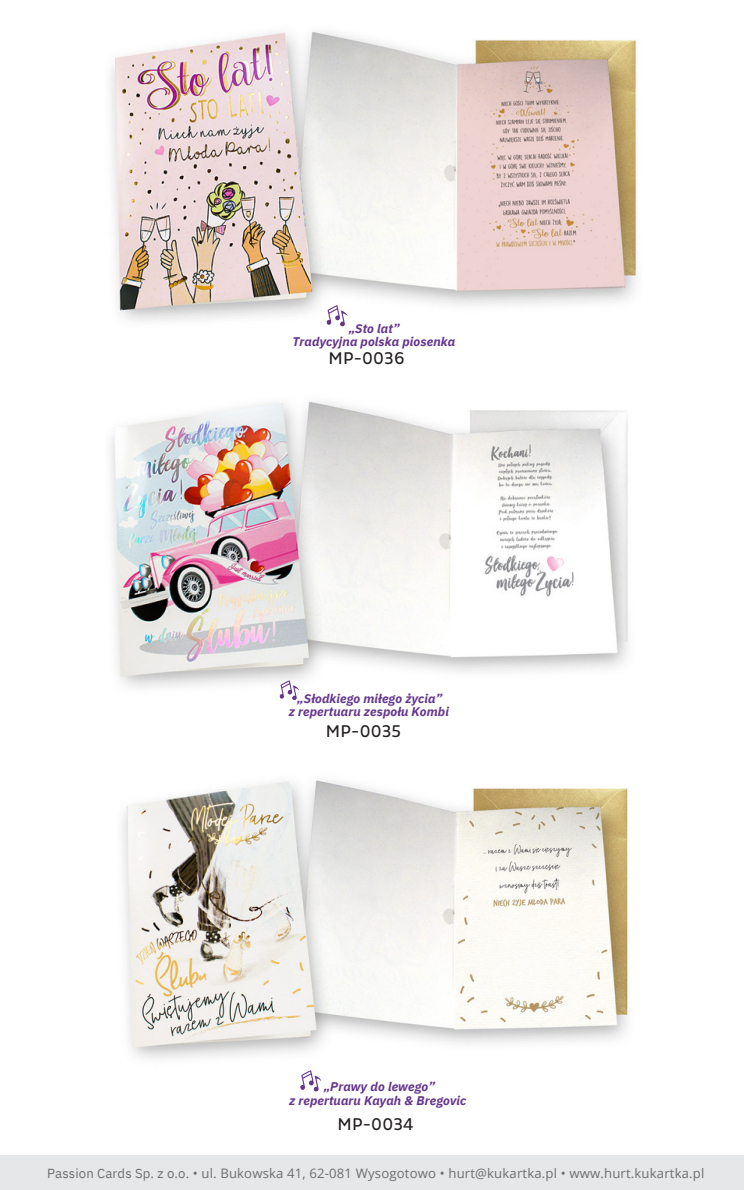
<style>
.page{position:relative;width:744px;height:1190px;background:#fff}
.page>*{position:absolute;margin:0;border:0;box-sizing:border-box;transform-origin:0 0}
.t1{font:17.25px "Pluto Cond";letter-spacing:.01em;color:#231f20}
.t2{font:13.12px "Open Sans";letter-spacing:.015em;color:#6d6e70}
.t3{font:italic 700 12.5px/13.1px "IBM Plex Sans";letter-spacing:.01em;color:#64358c;text-align:center}
.s1{font-family:"IBM Plex Sans"}
</style>
<div class="page">
<div style="left:0;top:1155px;width:743px;height:35px;background:#e6e7e8"></div>
<img style="left:110px;top:401px;width:518px;height:287px">
<img style="left:110px;top:31px;width:528px;height:290px">
<svg style="left:276px;top:680px;width:25px;height:20px"></svg>
<svg style="left:323px;top:305px;width:26px;height:22px"></svg>
<img style="left:122px;top:779px;width:508px;height:280px">
<svg style="left:300px;top:1070px;width:21px;height:22px"></svg>
<h2 class="t3" style="left:292px;top:322px;width:164px">„Sto lat”<br>Tradycyjna polska piosenka</h2>
<h1 class="t1" style="left:328px;top:349px;width:78px">MP-0036</h1>
<p class="t3" style="left:289px;top:691px;width:161px">„Słodkiego miłego życia”<br>z repertuaru zespołu Kombi</p>
<p class="t1" style="left:326px;top:721px;width:77px">MP-0035</p>
<p class="t3" style="left:289px;top:1080px;width:179px">„Prawy do lewego”<br>z repertuaru Kayah &amp; Bregovic</p>
<h2 class="t1" style="left:337px;top:1114px;width:78px">MP-0034</h2>
<h2 class="t2" style="left:47px;top:1164px;width:658px"><span class="s1">Passion Cards Sp. z o.o.</span> • ul. Bukowska 41, 62-081 Wysogotowo • hurt@kukartka.pl • www.hurt.kukartka.pl</h2>
</div>
